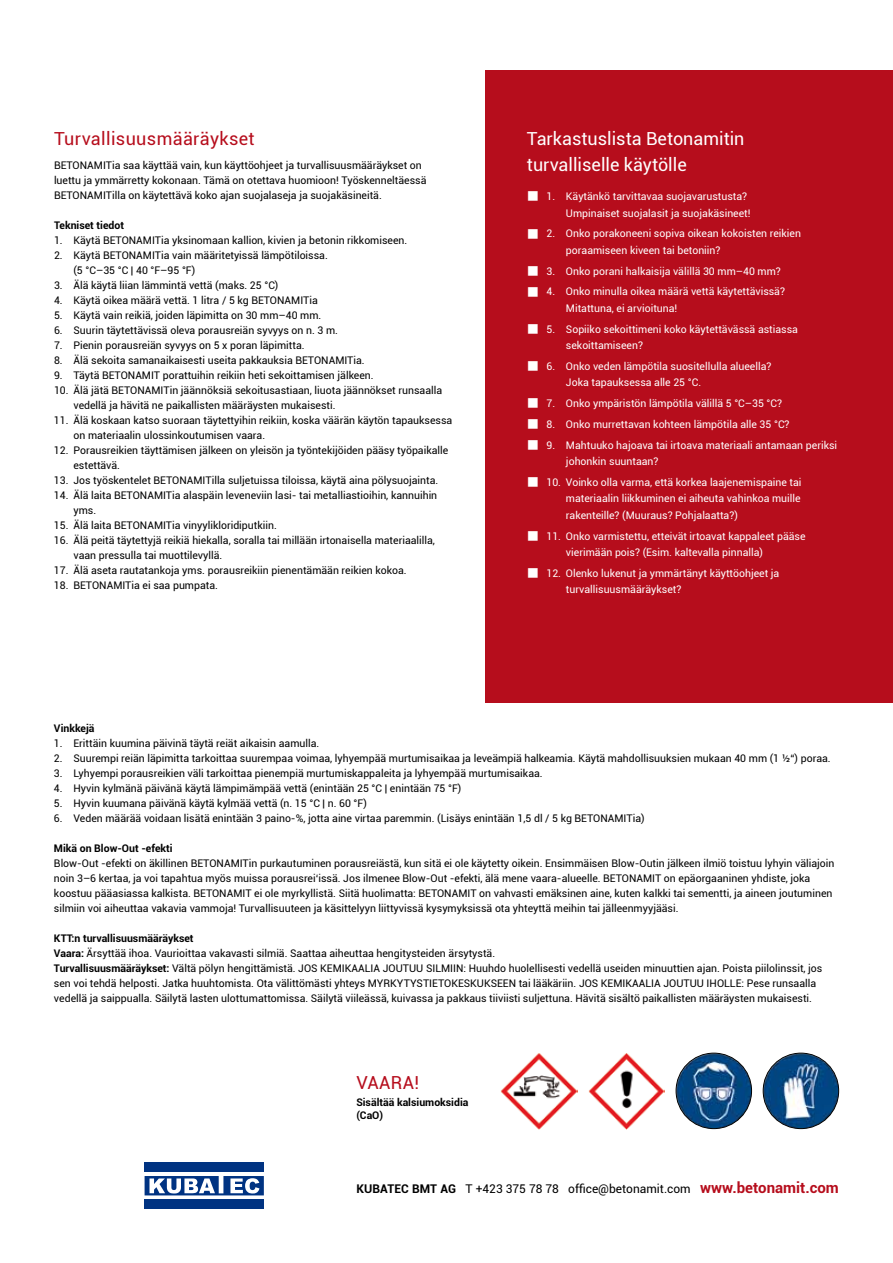
<style>
.page{position:relative;width:893px;height:1263px;background:#fff}
.page>*{position:absolute;margin:0;border:0;box-sizing:border-box;transform-origin:0 0}
.t1{font:18px/25.5px "Roboto";color:#fff}
.t2{font:18px "Roboto";letter-spacing:.02em;color:#b60d1c}
.t3{font:12px "Roboto";color:#000}
.t4{font:10.5px/15px "Roboto";color:#000}
.t5{font:10.5px/16.5px "Roboto";color:#fff}
.t6{font:700 10.5px/12.6px "Roboto";color:#000}
.s1{font-weight:700}
.s2{font-weight:700;font-size:15px;color:#b60d1c}
</style>
<div class="page">
<img style="left:501px;top:1053px;width:76px;height:76px">
<img style="left:588px;top:1053px;width:77px;height:76px">
<div style="left:486px;top:70px;width:407px;height:632px;background:#b60d1c"></div>
<div style="left:145px;top:1162px;width:119px;height:47px;background:linear-gradient(to right,#fff,#fff)"></div>
<div style="left:145px;top:1162px;width:119px;height:9px;background:#003382"></div>
<div style="left:145px;top:1200px;width:119px;height:9px;background:#003382"></div>
<svg style="left:145px;top:1176px;width:119px;height:19px"></svg>
<img style="left:763px;top:1053px;width:76px;height:75px;border-radius:38px">
<div style="left:763px;top:1053px;width:76px;height:76px;border:1px solid #000;border-radius:50%"></div>
<img style="left:676px;top:1053px;width:75px;height:75px;border-radius:38px">
<div style="left:676px;top:1053px;width:76px;height:76px;border:1px solid #000;border-radius:50%"></div>
<h1 class="t2" style="left:54px;top:126px;width:202px">Turvallisuusmääräykset</h1>
<p class="t4" style="left:54px;top:157px;width:374px">BETONAMITia saa käyttää vain, kun käyttöohjeet ja turvallisuusmääräykset on luettu ja ymmärretty kokonaan. Tämä on otettava huomioon! Työskenneltäessä<br>BETONAMITilla on käytettävä koko ajan suojalaseja ja suojakäsineitä.</p>
<p class="t6" style="left:54px;top:218px;width:72px">Tekniset tiedot</p>
<p class="t4" style="left:54px;top:232px;width:355px">1. Käytä BETONAMITia yksinomaan kallion, kivien ja betonin rikkomiseen.</p>
<p class="t4" style="left:73px;top:247px;width:256px;text-indent:-19px">2. Käytä BETONAMITia vain määritetyissä lämpötiloissa. (5 °C–35 °C | 40 °F–95 °F)</p>
<p class="t4" style="left:54px;top:277px;width:226px">3. Älä käytä liian lämmintä vettä (maks. 25 °C)</p>
<p class="t4" style="left:54px;top:292px;width:265px">4. Käytä oikea määrä vettä. 1 litra / 5 kg BETONAMITia</p>
<p class="t4" style="left:54px;top:307px;width:269px">5. Käytä vain reikiä, joiden läpimitta on 30 mm–40 mm.</p>
<p class="t4" style="left:54px;top:322px;width:286px">6. Suurin täytettävissä oleva porausreiän syvyys on n. 3 m.</p>
<p class="t4" style="left:54px;top:337px;width:252px">7. Pienin porausreiän syvyys on 5 x poran läpimitta.</p>
<p class="t4" style="left:54px;top:352px;width:312px">8. Älä sekoita samanaikaisesti useita pakkauksia BETONAMITia.</p>
<p class="t4" style="left:54px;top:367px;width:321px">9. Täytä BETONAMIT porattuihin reikiin heti sekoittamisen jälkeen.</p>
<p class="t4" style="left:73px;top:382px;width:370px;text-indent:-19px">10. Älä jätä BETONAMITin jäännöksiä sekoitusastiaan, liuota jäännökset runsaalla vedellä ja hävitä ne paikallisten määräysten mukaisesti.</p>
<p class="t4" style="left:73px;top:412px;width:380px;text-indent:-19px">11. Älä koskaan katso suoraan täytettyihin reikiin, koska väärän käytön tapauksessa on materiaalin ulossinkoutumisen vaara.</p>
<p class="t4" style="left:73px;top:442px;width:376px;text-indent:-19px">12. Porausreikien täyttämisen jälkeen on yleisön ja työntekijöiden pääsy työpaikalle estettävä.</p>
<p class="t4" style="left:54px;top:472px;width:386px">13. Jos työskentelet BETONAMITilla suljetuissa tiloissa, käytä aina pölysuojainta.</p>
<p class="t4" style="left:73px;top:487px;width:365px;text-indent:-19px">14. Älä laita BETONAMITia alaspäin leveneviin lasi- tai metalliastioihin, kannuihin yms.</p>
<p class="t4" style="left:54px;top:517px;width:224px">15. Älä laita BETONAMITia vinyylikloridiputkiin.</p>
<p class="t4" style="left:73px;top:532px;width:363px;text-indent:-19px">16. Älä peitä täytettyjä reikiä hiekalla, soralla tai millään irtonaisella materiaalilla, vaan pressulla tai muottilevyllä.</p>
<p class="t4" style="left:54px;top:562px;width:354px">17. Älä aseta rautatankoja yms. porausreikiin pienentämään reikien kokoa.</p>
<p class="t4" style="left:54px;top:577px;width:166px">18. BETONAMITia ei saa pumpata.</p>
<h1 class="t1" style="left:527px;top:125px;width:219px">Tarkastuslista Betonamitin turvalliselle käytölle</h1>
<p class="t5" style="left:566px;top:188px;width:186px;text-indent:-39px">■ 1. Käytänkö tarvittavaa suojavarustusta?<br>Umpinaiset suojalasit ja suojakäsineet!</p>
<p class="t5" style="left:566px;top:225px;width:237px;text-indent:-39px">■ 2. Onko porakoneeni sopiva oikean kokoisten reikien poraamiseen kiveen tai betoniin?</p>
<p class="t5" style="left:527px;top:262px;width:255px">■ 3. Onko porani halkaisija välillä 30 mm–40 mm?</p>
<p class="t5" style="left:566px;top:283px;width:221px;text-indent:-39px">■ 4. Onko minulla oikea määrä vettä käytettävissä?<br>Mitattuna, ei arvioituna!</p>
<p class="t5" style="left:566px;top:320px;width:234px;text-indent:-39px">■ 5. Sopiiko sekoittimeni koko käytettävässä astiassa sekoittamiseen?</p>
<p class="t5" style="left:566px;top:357px;width:207px;text-indent:-39px">■ 6. Onko veden lämpötila suositellulla alueella?<br>Joka tapauksessa alle 25 °C.</p>
<p class="t5" style="left:527px;top:395px;width:257px">■ 7. Onko ympäristön lämpötila välillä 5 °C–35 °C?</p>
<p class="t5" style="left:527px;top:415px;width:264px">■ 8. Onko murrettavan kohteen lämpötila alle 35 °C?</p>
<p class="t5" style="left:566px;top:436px;width:273px;text-indent:-39px">■ 9. Mahtuuko hajoava tai irtoava materiaali antamaan periksi johonkin suuntaan?</p>
<p class="t5" style="left:566px;top:473px;width:237px;text-align:justify;text-indent:-39px">■ 10. Voinko olla varma, että korkea laajenemispaine tai materiaalin liikkuminen ei aiheuta vahinkoa muille rakenteille? (Muuraus? Pohjalaatta?)</p>
<p class="t5" style="left:527px;top:527px;width:280px;text-align:center">■ 11. Onko varmistettu, etteivät irtoavat kappaleet pääse vierimään pois? (Esim. kaltevalla pinnalla)</p>
<p class="t5" style="left:566px;top:564px;width:215px;text-indent:-39px">■ 12. Olenko lukenut ja ymmärtänyt käyttöohjeet ja turvallisuusmääräykset?</p>
<p class="t6" style="left:54px;top:721px;width:42px">Vinkkejä</p>
<p class="t4" style="left:54px;top:735px;width:267px">1. Erittäin kuumina päivinä täytä reiät aikaisin aamulla.</p>
<p class="t4" style="left:54px;top:750px;width:778px">2. Suurempi reiän läpimitta tarkoittaa suurempaa voimaa, lyhyempää murtumisaikaa ja leveämpiä halkeamia. Käytä mahdollisuuksien mukaan 40 mm (1 ½“) poraa.</p>
<p class="t4" style="left:54px;top:765px;width:490px">3. Lyhyempi porausreikien väli tarkoittaa pienempiä murtumiskappaleita ja lyhyempää murtumisaikaa.</p>
<p class="t4" style="left:54px;top:780px;width:409px">4. Hyvin kylmänä päivänä käytä lämpimämpää vettä (enintään 25 °C | enintään 75 °F)</p>
<p class="t4" style="left:54px;top:795px;width:314px">5. Hyvin kuumana päivänä käytä kylmää vettä (n. 15 °C | n. 60 °F)</p>
<p class="t4" style="left:54px;top:810px;width:592px">6. Veden määrää voidaan lisätä enintään 3 paino-%, jotta aine virtaa paremmin. (Lisäys enintään 1,5 dl / 5 kg BETONAMITia)</p>
<p class="t6" style="left:54px;top:841px;width:120px">Mikä on Blow-Out -efekti</p>
<p class="t4" style="left:54px;top:855px;width:782px">Blow-Out -efekti on äkillinen BETONAMITin purkautuminen porausreiästä, kun sitä ei ole käytetty oikein. Ensimmäisen Blow-Outin jälkeen ilmiö toistuu lyhyin väliajoin noin 3–6 kertaa, ja voi tapahtua myös muissa porausrei‘issä. Jos ilmenee Blow-Out -efekti, älä mene vaara-alueelle. BETONAMIT on epäorgaaninen yhdiste, joka koostuu pääasiassa kalkista. BETONAMIT ei ole myrkyllistä. Siitä huolimatta: BETONAMIT on vahvasti emäksinen aine, kuten kalkki tai sementti, ja aineen joutuminen silmiin voi aiheuttaa vakavia vammoja! Turvallisuuteen ja käsittelyyn liittyvissä kysymyksissä ota yhteyttä meihin tai jälleenmyyjääsi.</p>
<p class="t4" style="left:54px;top:930px;width:770px"><span class="s1">KTT:n turvallisuusmääräykset<br>Vaara:</span> Ärsyttää ihoa. Vaurioittaa vakavasti silmiä. Saattaa aiheuttaa hengitysteiden ärsytystä.<br><span class="s1">Turvallisuusmääräykset:</span> Vältä pölyn hengittämistä. JOS KEMIKAALIA JOUTUU SILMIIN: Huuhdo huolellisesti vedellä useiden minuuttien ajan. Poista piilolinssit, jos sen voi tehdä helposti. Jatka huuhtomista. Ota välittömästi yhteys MYRKYTYSTIETOKESKUKSEEN tai lääkäriin. JOS KEMIKAALIA JOUTUU IHOLLE: Pese runsaalla vedellä ja saippualla. Säilytä lasten ulottumattomissa. Säilytä viileässä, kuivassa ja pakkaus tiiviisti suljettuna. Hävitä sisältö paikallisten määräysten mukaisesti.</p>
<h1 class="t2" style="left:356px;top:1070px;width:64px">VAARA!</h1>
<p class="t6" style="left:356px;top:1095px;width:114px">Sisältää kalsiumoksidia (CaO)</p>
<p class="t3" style="left:356px;top:1180px;width:484px"><span class="s1">KUBATEC BMT AG</span> T +423 375 78 78 office@betonamit.com <span class="s2">www.betonamit.com</span></p>
</div>
